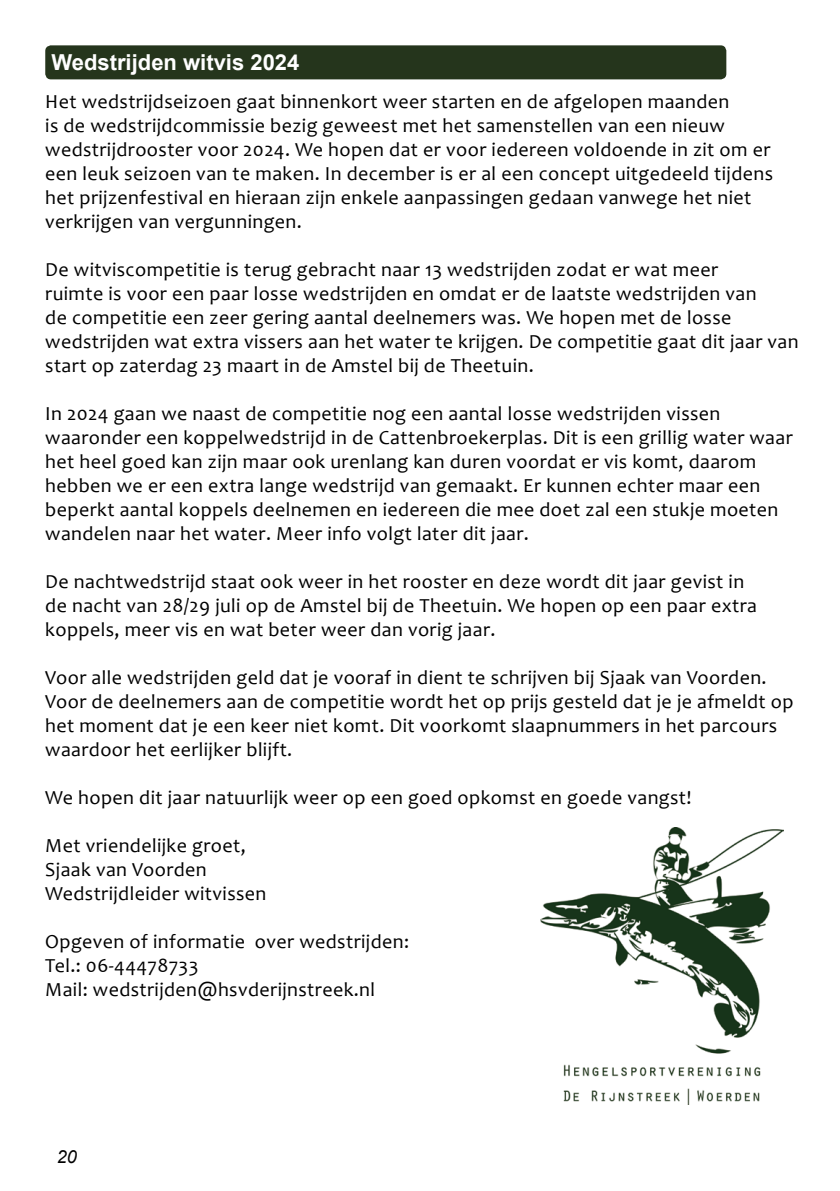
<style>
.page{position:relative;width:840px;height:1191px;background:#fff}
.page>*{position:absolute;margin:0;border:0;box-sizing:border-box;transform-origin:0 0}
.t1{font:700 22px "Arial";color:#fff}
.t2{font:20px/24px "Candara";letter-spacing:.02em;color:#000}
.t3{font:italic 18px "Arial";color:#000}
</style>
<div class="page">
<div style="left:45px;top:45px;width:681px;height:34px;background:#25351c;border-radius:6px"></div>
<img style="left:540px;top:828px;width:242px;height:276px">
<p class="t1" style="left:51px;top:48px;width:249px">Wedstrijden witvis 2024</p>
<p class="t2" style="left:45px;top:89px;width:729px">Het wedstrijdseizoen gaat binnenkort weer starten en de afgelopen maanden<br>is de wedstrijdcommissie bezig geweest met het samenstellen van een nieuw wedstrijdrooster voor 2024. We hopen dat er voor iedereen voldoende in zit om er een leuk seizoen van te maken. In december is er al een concept uitgedeeld tijdens het prijzenfestival en hieraan zijn enkele aanpassingen gedaan vanwege het niet verkrijgen van vergunningen.</p>
<p class="t2" style="left:45px;top:257px;width:754px">De witviscompetitie is terug gebracht naar 13 wedstrijden zodat er wat meer<br>ruimte is voor een paar losse wedstrijden en omdat er de laatste wedstrijden van<br>de competitie een zeer gering aantal deelnemers was. We hopen met de losse wedstrijden wat extra vissers aan het water te krijgen. De competitie gaat dit jaar van start op zaterdag 23 maart in de Amstel bij de Theetuin.</p>
<p class="t2" style="left:45px;top:401px;width:748px">In 2024 gaan we naast de competitie nog een aantal losse wedstrijden vissen waaronder een koppelwedstrijd in de Cattenbroekerplas. Dit is een grillig water waar het heel goed kan zijn maar ook urenlang kan duren voordat er vis komt, daarom hebben we er een extra lange wedstrijd van gemaakt. Er kunnen echter maar een beperkt aantal koppels deelnemen en iedereen die mee doet zal een stukje moeten wandelen naar het water. Meer info volgt later dit jaar.</p>
<p class="t2" style="left:45px;top:569px;width:713px">De nachtwedstrijd staat ook weer in het rooster en deze wordt dit jaar gevist in de nacht van 28/29 juli op de Amstel bij de Theetuin. We hopen op een paar extra koppels, meer vis en wat beter weer dan vorig jaar.</p>
<p class="t2" style="left:45px;top:665px;width:749px">Voor alle wedstrijden geld dat je vooraf in dient te schrijven bij Sjaak van Voorden.<br>Voor de deelnemers aan de competitie wordt het op prijs gesteld dat je je afmeldt op het moment dat je een keer niet komt. Dit voorkomt slaapnummers in het parcours waardoor het eerlijker blijft.</p>
<p class="t2" style="left:45px;top:785px;width:647px">We hopen dit jaar natuurlijk weer op een goed opkomst en goede vangst!</p>
<p class="t2" style="left:45px;top:833px;width:222px">Met vriendelijke groet,<br>Sjaak van Voorden<br>Wedstrijdleider witvissen</p>
<p class="t2" style="left:45px;top:929px;width:365px">Opgeven of informatie over wedstrijden:<br>Tel.: 06-44478733<br>Mail: wedstrijden@hsvderijnstreek.nl</p>
<p class="t3" style="left:57px;top:1145px;width:22px">20</p>
</div>
